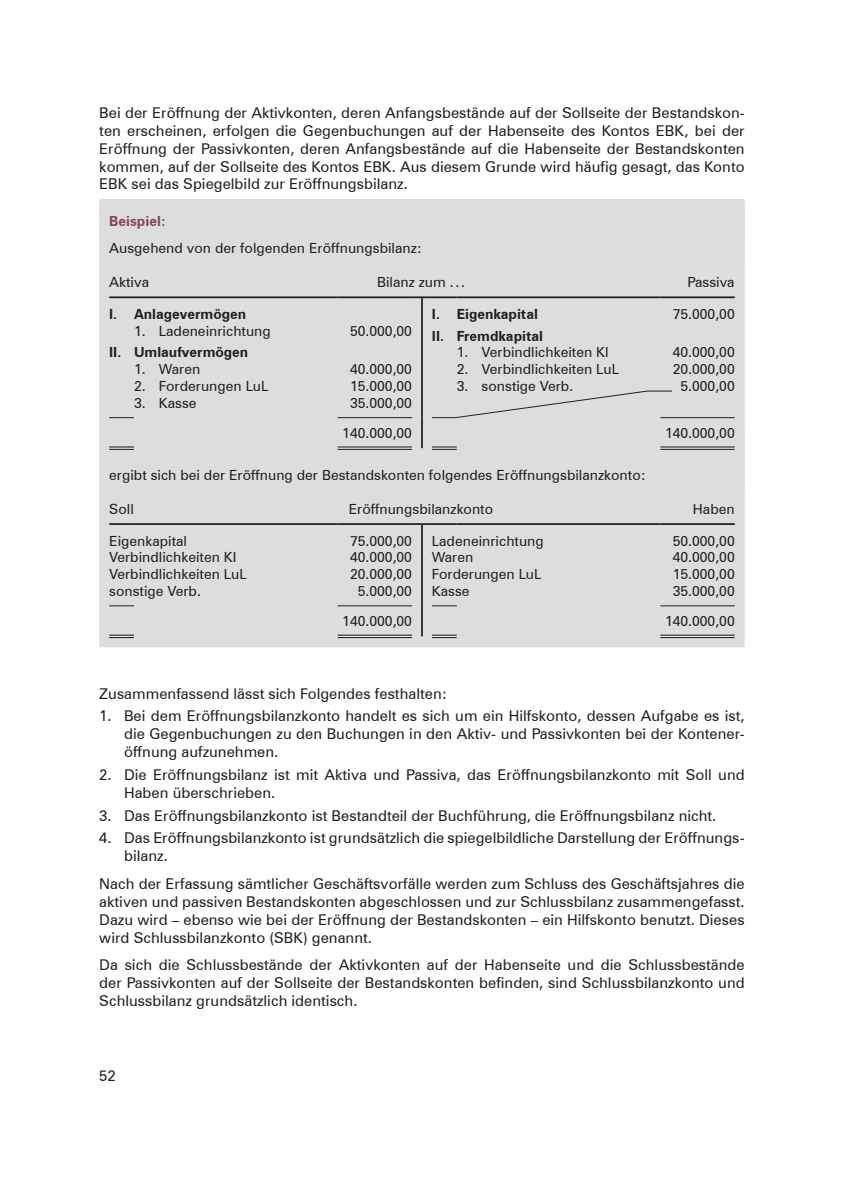
<style>
.page{position:relative;width:844px;height:1191px;background:#fff}
.page>*{position:absolute;margin:0;border:0;box-sizing:border-box;transform-origin:0 0}
.Fließtext{font:14.88px/17.8px "Zurich BT";color:#231f20;text-align:justify}
.Einzug_1{font:14.88px/17.8px "Zurich BT";color:#231f20}
.Tabelle_linksbündig{font:14px "Zurich BT";color:#231f20}
.Beispiel-Text-Unterl{font:14px "Zurich BT";color:#231f20}
.Tabelle_linksbündig-2{font:700 14px "Zurich BT";color:#231f20}
.Beispiel{font:700 14px "Zurich BT";color:#874451}
</style>
<div class="page">
<div style="left:99px;top:206px;width:645px;height:441px;background:#dcdddf"></div>
<div style="left:99px;top:199px;width:645px;height:65px;background:#dcdddf"></div>
<svg style="left:337px;top:447px;width:75px;height:2px"></svg>
<svg style="left:660px;top:447px;width:74px;height:2px"></svg>
<svg style="left:109px;top:417px;width:25px;height:1px"></svg>
<hr style="left:337px;top:417px;width:75px;height:1px;background:#231f20">
<hr style="left:660px;top:417px;width:74px;height:1px;background:#231f20">
<svg style="left:109px;top:446px;width:25px;height:4px"></svg>
<hr style="left:337px;top:446px;width:75px;height:1px;background:#231f20">
<hr style="left:337px;top:449px;width:75px;height:1px;background:#231f20">
<svg style="left:432px;top:446px;width:24px;height:4px"></svg>
<hr style="left:660px;top:446px;width:74px;height:1px;background:#231f20">
<hr style="left:660px;top:449px;width:74px;height:1px;background:#231f20">
<hr style="left:109px;top:296px;width:25px;height:2px;background:#231f20">
<hr style="left:134px;top:296px;width:203px;height:2px;background:#231f20">
<hr style="left:337px;top:296px;width:75px;height:2px;background:#231f20">
<svg style="left:412px;top:296px;width:20px;height:2px"></svg>
<hr style="left:432px;top:296px;width:24px;height:2px;background:#231f20">
<hr style="left:456px;top:296px;width:204px;height:2px;background:#231f20">
<hr style="left:660px;top:296px;width:74px;height:2px;background:#231f20">
<hr style="left:421px;top:298px;width:2px;height:120px;background:#231f20">
<hr style="left:421px;top:418px;width:2px;height:30px;background:#231f20">
<hr style="left:109px;top:634px;width:25px;height:4px;background:#ededed">
<hr style="left:337px;top:634px;width:75px;height:4px;background:#ededed">
<hr style="left:432px;top:634px;width:24px;height:4px;background:#ededed">
<hr style="left:660px;top:634px;width:74px;height:4px;background:#ededed">
<svg style="left:109px;top:605px;width:25px;height:1px"></svg>
<hr style="left:337px;top:605px;width:75px;height:1px;background:#231f20">
<svg style="left:432px;top:605px;width:24px;height:1px"></svg>
<hr style="left:660px;top:605px;width:74px;height:1px;background:#231f20">
<hr style="left:109px;top:634px;width:25px;height:2px;background:#231f20">
<svg style="left:109px;top:637px;width:25px;height:1px"></svg>
<hr style="left:337px;top:634px;width:75px;height:2px;background:#231f20">
<hr style="left:337px;top:637px;width:75px;height:1px;background:#231f20">
<hr style="left:432px;top:634px;width:24px;height:2px;background:#231f20">
<svg style="left:432px;top:637px;width:24px;height:1px"></svg>
<hr style="left:660px;top:634px;width:74px;height:2px;background:#231f20">
<hr style="left:660px;top:637px;width:74px;height:1px;background:#231f20">
<hr style="left:109px;top:523px;width:25px;height:2px;background:#231f20">
<hr style="left:134px;top:523px;width:203px;height:2px;background:#231f20">
<hr style="left:337px;top:523px;width:75px;height:2px;background:#231f20">
<svg style="left:412px;top:523px;width:20px;height:2px"></svg>
<hr style="left:432px;top:523px;width:24px;height:2px;background:#231f20">
<hr style="left:456px;top:523px;width:204px;height:2px;background:#231f20">
<hr style="left:660px;top:523px;width:74px;height:2px;background:#231f20">
<hr style="left:421px;top:525px;width:2px;height:81px;background:#231f20">
<hr style="left:421px;top:606px;width:2px;height:30px;background:#231f20">
<svg style="left:432px;top:390px;width:240px;height:28px"></svg>
<p class="Fließtext" style="left:99px;top:104px;width:646px">Bei der Eröffnung der Aktivkonten, deren Anfangsbestände auf der Sollseite der Bestandskon&shy;ten erscheinen, erfolgen die Gegenbuchungen auf der Habenseite des Kontos EBK, bei der Eröffnung der Passivkonten, deren Anfangsbestände auf die Habenseite der Bestandskonten kommen, auf der Sollseite des Kontos EBK. Aus diesem Grunde wird häufig gesagt, das Konto EBK sei das Spiegelbild zur Eröffnungsbilanz.</p>
<p class="Beispiel" style="left:109px;top:213px;width:58px">Beispiel:</p>
<p class="Beispiel-Text-Unterl" style="left:109px;top:239px;width:314px">Ausgehend von der folgenden Eröffnungsbilanz:</p>
<p class="Tabelle_linksbündig" style="left:109px;top:274px;width:41px">Aktiva</p>
<p class="Tabelle_linksbündig" style="left:377px;top:274px;width:89px">Bilanz zum ...</p>
<p class="Tabelle_linksbündig" style="left:687px;top:274px;width:49px">Passiva</p>
<p class="Tabelle_linksbündig-2" style="left:109px;top:305px;width:138px">I. Anlagevermögen</p>
<p class="Tabelle_linksbündig" style="left:134px;top:322px;width:138px">1. Ladeneinrichtung</p>
<p class="Tabelle_linksbündig" style="left:350px;top:322px;width:63px">50.000,00</p>
<p class="Tabelle_linksbündig-2" style="left:109px;top:344px;width:140px">II. Umlaufvermögen</p>
<p class="Tabelle_linksbündig" style="left:134px;top:361px;width:68px">1. Waren</p>
<p class="Tabelle_linksbündig" style="left:350px;top:361px;width:63px">40.000,00</p>
<p class="Tabelle_linksbündig" style="left:134px;top:377px;width:136px">2. Forderungen LuL</p>
<p class="Tabelle_linksbündig" style="left:350px;top:377px;width:63px">15.000,00</p>
<p class="Tabelle_linksbündig" style="left:134px;top:394px;width:64px">3. Kasse</p>
<p class="Tabelle_linksbündig" style="left:350px;top:394px;width:63px">35.000,00</p>
<p class="Tabelle_linksbündig-2" style="left:432px;top:305px;width:107px">I. Eigenkapital</p>
<p class="Tabelle_linksbündig" style="left:672px;top:305px;width:63px">75.000,00</p>
<p class="Tabelle_linksbündig-2" style="left:432px;top:327px;width:113px">II. Fremdkapital</p>
<p class="Tabelle_linksbündig" style="left:456px;top:344px;width:153px">1. Verbindlichkeiten Kl</p>
<p class="Tabelle_linksbündig" style="left:672px;top:344px;width:63px">40.000,00</p>
<p class="Tabelle_linksbündig" style="left:456px;top:361px;width:164px">2. Verbindlichkeiten LuL</p>
<p class="Tabelle_linksbündig" style="left:672px;top:361px;width:63px">20.000,00</p>
<p class="Tabelle_linksbündig" style="left:456px;top:377px;width:118px">3. sonstige Verb.</p>
<p class="Tabelle_linksbündig" style="left:680px;top:377px;width:56px">5.000,00</p>
<p class="Tabelle_linksbündig" style="left:342px;top:425px;width:71px">140.000,00</p>
<p class="Tabelle_linksbündig" style="left:664px;top:425px;width:71px">140.000,00</p>
<p class="Beispiel-Text-Unterl" style="left:109px;top:466px;width:538px">ergibt sich bei der Eröffnung der Bestandskonten folgendes Eröffnungsbilanzkonto:</p>
<p class="Tabelle_linksbündig" style="left:109px;top:500px;width:26px">Soll</p>
<p class="Tabelle_linksbündig" style="left:349px;top:500px;width:146px">Eröffnungsbilanzkonto</p>
<p class="Tabelle_linksbündig" style="left:692px;top:500px;width:43px">Haben</p>
<p class="Tabelle_linksbündig" style="left:109px;top:532px;width:79px">Eigenkapital</p>
<p class="Tabelle_linksbündig" style="left:350px;top:532px;width:63px">75.000,00</p>
<p class="Tabelle_linksbündig" style="left:109px;top:549px;width:129px">Verbindlichkeiten KI</p>
<p class="Tabelle_linksbündig" style="left:350px;top:549px;width:63px">40.000,00</p>
<p class="Tabelle_linksbündig" style="left:109px;top:565px;width:139px">Verbindlichkeiten LuL</p>
<p class="Tabelle_linksbündig" style="left:350px;top:565px;width:63px">20.000,00</p>
<p class="Tabelle_linksbündig" style="left:109px;top:582px;width:93px">sonstige Verb.</p>
<p class="Tabelle_linksbündig" style="left:358px;top:582px;width:56px">5.000,00</p>
<p class="Tabelle_linksbündig" style="left:432px;top:532px;width:113px">Ladeneinrichtung</p>
<p class="Tabelle_linksbündig" style="left:672px;top:532px;width:63px">50.000,00</p>
<p class="Tabelle_linksbündig" style="left:432px;top:549px;width:43px">Waren</p>
<p class="Tabelle_linksbündig" style="left:672px;top:549px;width:63px">40.000,00</p>
<p class="Tabelle_linksbündig" style="left:432px;top:565px;width:111px">Forderungen LuL</p>
<p class="Tabelle_linksbündig" style="left:672px;top:565px;width:63px">15.000,00</p>
<p class="Tabelle_linksbündig" style="left:432px;top:582px;width:39px">Kasse</p>
<p class="Tabelle_linksbündig" style="left:672px;top:582px;width:63px">35.000,00</p>
<p class="Tabelle_linksbündig" style="left:342px;top:613px;width:71px">140.000,00</p>
<p class="Tabelle_linksbündig" style="left:664px;top:613px;width:71px">140.000,00</p>
<p class="Fließtext" style="left:99px;top:684px;width:349px">Zusammenfassend lässt sich Folgendes festhalten:</p>
<p class="Einzug_1" style="left:124px;top:707px;width:622px;text-align:justify;text-indent:-25px">1. Bei dem Eröffnungsbilanzkonto handelt es sich um ein Hilfskonto, dessen Aufgabe es ist, die Gegenbuchungen zu den Buchungen in den Aktiv- und Passivkonten bei der Kontener&shy;öffnung aufzunehmen.</p>
<p class="Einzug_1" style="left:124px;top:765px;width:622px;text-indent:-25px">2. Die Eröffnungsbilanz ist mit Aktiva und Passiva, das Eröffnungsbilanzkonto mit Soll und<br>Haben überschrieben.</p>
<p class="Einzug_1" style="left:99px;top:806px;width:618px">3. Das Eröffnungsbilanzkonto ist Bestandteil der Buchführung, die Eröffnungsbilanz nicht.</p>
<p class="Einzug_1" style="left:124px;top:829px;width:622px;text-indent:-25px">4. Das Eröffnungsbilanzkonto ist grundsätzlich die spiegelbildliche Darstellung der Eröffnungs&shy;bilanz.</p>
<p class="Fließtext" style="left:99px;top:874px;width:646px">Nach der Erfassung sämtlicher Geschäftsvorfälle werden zum Schluss des Geschäftsjahres die aktiven und passiven Bestandskonten abgeschlossen und zur Schlussbilanz zusammengefasst.<br>Dazu wird – ebenso wie bei der Eröffnung der Bestandskonten – ein Hilfskonto benutzt. Dieses wird Schlussbilanzkonto (SBK) genannt.</p>
<p class="Fließtext" style="left:99px;top:956px;width:646px">Da sich die Schlussbestände der Aktivkonten auf der Habenseite und die Schlussbestände der Passivkonten auf der Sollseite der Bestandskonten befinden, sind Schlussbilanzkonto und Schlussbilanz grundsätzlich identisch.</p>
<p class="Fließtext" style="left:99px;top:1066px;width:18px">52</p>
</div>
